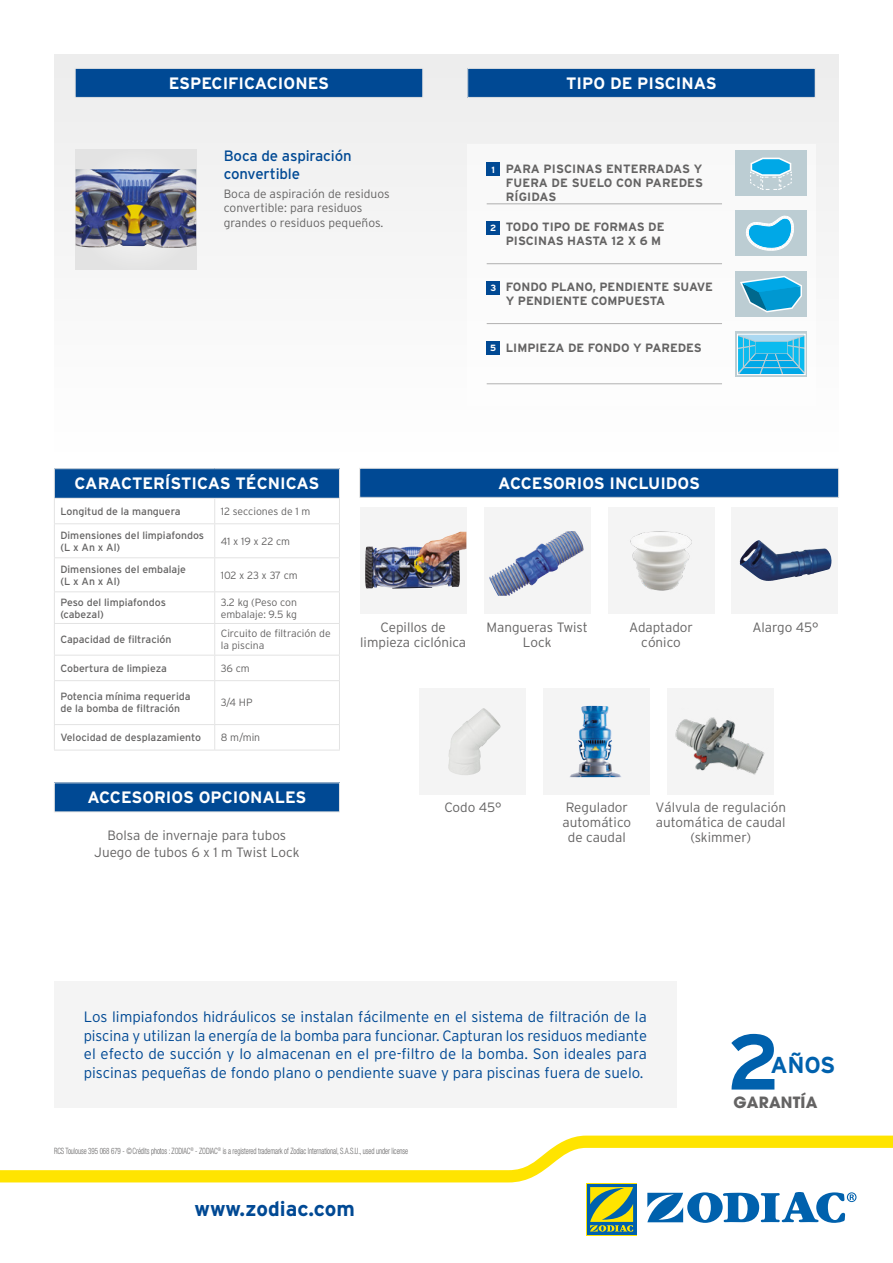
<style>
.page{position:relative;width:893px;height:1263px;background:#fff}
.page>*{position:absolute;margin:0;border:0;box-sizing:border-box;transform-origin:0 0}
.t1{font:700 78.3px "Interstate";color:#0061ad}
.t2{font:700 23.1px "Interstate";color:#0061ad}
.t3{font:700 20.85px "Interstate";color:#004994}
.t4{font:700 16.5px "Interstate";color:#fff}
.t5{font:700 15.45px "Avant Garde LT";letter-spacing:.01em;color:#646363}
.t6{font:300 15px/18.8px "Interstate";color:#004994;text-align:justify}
.t7{font:15px/18px "Interstate";letter-spacing:-.01em;color:#004994}
.t8{font:300 13.5px/15px "Interstate";color:#646363;text-align:center}
.t9{font:700 12px/13.8px "Interstate";color:#646363;text-align:justify}
.t10{font:300 12px/14.4px "Interstate";color:#646363}
.t11{font:10.5px/12px "Interstate";color:#646363}
.t12{font:300 10.5px/12px "Interstate";color:#646363}
.t13{font:300 condensed 8.7px "Helvetica Neue LT Std";letter-spacing:-.01em;color:#646363;scale:.8 1}
.s1{font-size:9px;color:#fff}
</style>
<div class="page">
<div style="left:54px;top:54px;width:785px;height:398px;background:#f6f6f6"></div>
<div style="left:467px;top:145px;width:349px;height:261px;background:#fff"></div>
<div style="left:420px;top:688px;width:106px;height:107px;background:#f4f4f4"></div>
<div style="left:484px;top:508px;width:106px;height:106px;background:#f4f4f4"></div>
<svg style="left:360px;top:508px;width:106px;height:106px;fill:#f4f4f4"></svg>
<div style="left:544px;top:688px;width:106px;height:107px;background:#f4f4f4"></div>
<div style="left:608px;top:508px;width:106px;height:106px;background:#f4f4f4"></div>
<div style="left:668px;top:688px;width:106px;height:107px;background:#f4f4f4"></div>
<svg style="left:732px;top:508px;width:106px;height:106px;fill:#f4f4f4"></svg>
<div style="left:587px;top:1184px;width:49px;height:51px;background:#0061ad"></div>
<svg style="left:0;top:1135px;width:893px;height:97px"></svg>
<div style="left:360px;top:468px;width:479px;height:29px;background:#004994"></div>
<div style="left:359px;top:468px;width:480px;height:30px;border:1px solid #e3e3e3"></div>
<div style="left:468px;top:68px;width:347px;height:29px;background:#004994"></div>
<div style="left:467px;top:68px;width:349px;height:30px;border:1px solid #e3e3e3"></div>
<div style="left:75px;top:68px;width:348px;height:29px;background:#004994"></div>
<div style="left:75px;top:68px;width:348px;height:30px;border:1px solid #e3e3e3"></div>
<div style="left:54px;top:783px;width:285px;height:29px;background:#004994"></div>
<div style="left:54px;top:981px;width:622px;height:126px;background:#f4f4f4"></div>
<div style="left:54px;top:469px;width:285px;height:29px;background:#004994"></div>
<svg style="left:55px;top:524px;width:284px;height:226px"></svg>
<hr style="left:54px;top:468px;width:161px;height:1px;background:#e3e3e3">
<hr style="left:215px;top:468px;width:125px;height:1px;background:#e3e3e3">
<hr style="left:54px;top:498px;width:161px;height:1px;background:#e3e3e3">
<svg style="left:54px;top:469px;width:1px;height:54px"></svg>
<hr style="left:215px;top:498px;width:125px;height:1px;background:#e3e3e3">
<svg style="left:214px;top:499px;width:1px;height:24px"></svg>
<svg style="left:339px;top:469px;width:1px;height:54px"></svg>
<hr style="left:54px;top:523px;width:161px;height:1px;background:#e3e3e3">
<hr style="left:54px;top:524px;width:1px;height:33px;background:#e3e3e3">
<hr style="left:215px;top:523px;width:125px;height:1px;background:#e3e3e3">
<hr style="left:214px;top:524px;width:1px;height:33px;background:#e3e3e3">
<hr style="left:339px;top:524px;width:1px;height:33px;background:#e3e3e3">
<hr style="left:54px;top:557px;width:161px;height:1px;background:#e3e3e3">
<hr style="left:54px;top:558px;width:1px;height:33px;background:#e3e3e3">
<hr style="left:215px;top:557px;width:125px;height:1px;background:#e3e3e3">
<hr style="left:214px;top:558px;width:1px;height:33px;background:#e3e3e3">
<hr style="left:339px;top:558px;width:1px;height:33px;background:#e3e3e3">
<hr style="left:54px;top:591px;width:161px;height:1px;background:#e3e3e3">
<hr style="left:54px;top:592px;width:1px;height:31px;background:#e3e3e3">
<hr style="left:215px;top:591px;width:125px;height:1px;background:#e3e3e3">
<hr style="left:214px;top:592px;width:1px;height:31px;background:#e3e3e3">
<hr style="left:339px;top:592px;width:1px;height:31px;background:#e3e3e3">
<hr style="left:54px;top:623px;width:161px;height:1px;background:#e3e3e3">
<hr style="left:54px;top:624px;width:1px;height:31px;background:#e3e3e3">
<hr style="left:215px;top:623px;width:125px;height:1px;background:#e3e3e3">
<hr style="left:214px;top:624px;width:1px;height:31px;background:#e3e3e3">
<hr style="left:339px;top:624px;width:1px;height:31px;background:#e3e3e3">
<hr style="left:54px;top:655px;width:161px;height:1px;background:#e3e3e3">
<svg style="left:54px;top:656px;width:1px;height:24px"></svg>
<hr style="left:215px;top:655px;width:125px;height:1px;background:#e3e3e3">
<svg style="left:214px;top:656px;width:1px;height:24px"></svg>
<svg style="left:339px;top:656px;width:1px;height:24px"></svg>
<hr style="left:54px;top:680px;width:161px;height:1px;background:#e3e3e3">
<hr style="left:54px;top:681px;width:1px;height:43px;background:#e3e3e3">
<hr style="left:215px;top:680px;width:125px;height:1px;background:#e3e3e3">
<hr style="left:214px;top:681px;width:1px;height:43px;background:#e3e3e3">
<hr style="left:339px;top:681px;width:1px;height:43px;background:#e3e3e3">
<hr style="left:54px;top:724px;width:161px;height:1px;background:#e3e3e3">
<svg style="left:54px;top:725px;width:1px;height:25px"></svg>
<hr style="left:215px;top:724px;width:125px;height:1px;background:#e3e3e3">
<svg style="left:214px;top:725px;width:1px;height:25px"></svg>
<svg style="left:339px;top:725px;width:1px;height:25px"></svg>
<hr style="left:54px;top:750px;width:161px;height:1px;background:#e3e3e3">
<hr style="left:215px;top:750px;width:125px;height:1px;background:#e3e3e3">
<div style="left:487px;top:163px;width:13px;height:13px;background:#004994"></div>
<div style="left:487px;top:221px;width:13px;height:13px;background:#004994"></div>
<div style="left:487px;top:281px;width:13px;height:13px;background:#004994"></div>
<div style="left:487px;top:341px;width:13px;height:13px;background:#004994"></div>
<hr style="left:487px;top:203px;width:235px;height:1px;background:#646363">
<hr style="left:487px;top:263px;width:235px;height:1px;background:#646363">
<hr style="left:487px;top:323px;width:235px;height:1px;background:#646363">
<hr style="left:487px;top:383px;width:235px;height:1px;background:#646363">
<div style="left:736px;top:332px;width:71px;height:45px;background:#c6d4d9"></div>
<svg style="left:737px;top:334px;width:69px;height:41px;background:#49c0e8"></svg>
<div style="left:736px;top:151px;width:71px;height:45px;background:#bccdd3"></div>
<svg style="left:750px;top:158px;width:42px;height:32px"></svg>
<div style="left:736px;top:211px;width:71px;height:45px;background:#bccdd3"></div>
<svg style="left:746px;top:215px;width:48px;height:36px"></svg>
<div style="left:736px;top:271px;width:71px;height:45px;background:#bccdd3"></div>
<svg style="left:740px;top:276px;width:62px;height:37px"></svg>
<div style="left:76px;top:149px;width:120px;height:121px;background:#e4e4e4"></div>
<img style="left:76px;top:169px;width:120px;height:79px">
<img style="left:570px;top:706px;width:51px;height:71px">
<img style="left:448px;top:708px;width:53px;height:67px">
<img style="left:740px;top:540px;width:18px;height:33px">
<img style="left:630px;top:531px;width:62px;height:60px">
<img style="left:489px;top:531px;width:95px;height:65px">
<img style="left:675px;top:717px;width:90px;height:58px">
<img style="left:365px;top:532px;width:94px;height:47px">
<p class="t4" style="left:169px;top:74px;width:162px">ESPECIFICACIONES</p>
<p class="t4" style="left:566px;top:74px;width:152px">TIPO DE PISCINAS</p>
<p class="t7" style="left:224px;top:147px;width:129px">Boca de aspiración convertible</p>
<p class="t10" style="left:224px;top:186px;width:167px">Boca de aspiración de residuos convertible: para residuos grandes o residuos pequeños.</p>
<p class="t9" style="left:506px;top:162px;width:199px;text-indent:-14px"><span class="s1">1</span> PARA PISCINAS ENTERRADAS Y FUERA DE SUELO CON PAREDES RÍGIDAS</p>
<p class="t9" style="left:490px;top:220px;width:176px;text-align:right"><span class="s1">2</span> TODO TIPO DE FORMAS DE<br>PISCINAS HASTA 12 X 6 M</p>
<p class="t9" style="left:506px;top:280px;width:209px;text-indent:-15px"><span class="s1">3</span> FONDO PLANO, PENDIENTE SUAVE<br>Y PENDIENTE COMPUESTA</p>
<p class="t9" style="left:490px;top:340px;width:213px"><span class="s1">5</span> LIMPIEZA DE FONDO Y PAREDES</p>
<p class="t4" style="left:75px;top:474px;width:246px">CARACTERÍSTICAS TÉCNICAS</p>
<p class="t11" style="left:60px;top:505px;width:122px">Longitud de la manguera</p>
<p class="t12" style="left:221px;top:505px;width:91px">12 secciones de 1 m</p>
<p class="t11" style="left:60px;top:529px;width:145px">Dimensiones del limpiafondos (L x An x Al)</p>
<p class="t12" style="left:221px;top:535px;width:71px">41 x 19 x 22 cm</p>
<p class="t11" style="left:60px;top:563px;width:127px">Dimensiones del embalaje (L x An x Al)</p>
<p class="t12" style="left:221px;top:569px;width:79px">102 x 23 x 37 cm</p>
<p class="t11" style="left:60px;top:596px;width:107px">Peso del limpiafondos (cabezal)</p>
<p class="t12" style="left:221px;top:596px;width:78px">3.2 kg (Peso con embalaje: 9.5 kg</p>
<p class="t11" style="left:60px;top:633px;width:113px">Capacidad de filtración</p>
<p class="t12" style="left:221px;top:627px;width:111px">Circuito de filtración de la piscina</p>
<p class="t11" style="left:60px;top:662px;width:108px">Cobertura de limpieza</p>
<p class="t12" style="left:221px;top:662px;width:31px">36 cm</p>
<p class="t11" style="left:60px;top:691px;width:132px">Potencia mínima requerida de la bomba de filtración</p>
<p class="t12" style="left:221px;top:697px;width:33px">3/4 HP</p>
<p class="t11" style="left:60px;top:731px;width:142px">Velocidad de desplazamiento</p>
<p class="t12" style="left:221px;top:731px;width:41px">8 m/min</p>
<p class="t4" style="left:498px;top:474px;width:203px">ACCESORIOS INCLUIDOS</p>
<p class="t8" style="left:360px;top:619px;width:108px">Cepillos de limpieza ciclónica</p>
<p class="t8" style="left:486px;top:619px;width:103px">Mangueras Twist<br>Lock</p>
<p class="t8" style="left:629px;top:619px;width:66px">Adaptador cónico</p>
<p class="t8" style="left:752px;top:619px;width:68px">Alargo 45°</p>
<p class="t4" style="left:87px;top:788px;width:221px">ACCESORIOS OPCIONALES</p>
<p class="t8" style="left:94px;top:827px;width:207px;line-height:16.2px">Bolsa de invernaje para tubos<br>Juego de tubos 6 x 1 m Twist Lock</p>
<p class="t8" style="left:444px;top:799px;width:59px">Codo 45°</p>
<p class="t8" style="left:563px;top:799px;width:70px">Regulador automático de caudal</p>
<p class="t8" style="left:655px;top:799px;width:132px">Válvula de regulación automática de caudal (skimmer)</p>
<p class="t6" style="left:84px;top:1007px;width:565px">Los limpiafondos hidráulicos se instalan fácilmente en el sistema de filtración de la piscina y utilizan la energía de la bomba para funcionar. Capturan los residuos mediante el efecto de succión y lo almacenan en el pre-filtro de la bomba. Son ideales para piscinas pequeñas de fondo plano o pendiente suave y para piscinas fuera de suelo.</p>
<p class="t13" style="left:54px;top:1146px;width:444px">RCS Toulouse 395 068 679 - ©Crédits photos : ZODIAC<sup>®</sup> - ZODIAC<sup>®</sup> is a registered trademark of Zodiac International, S.A.S.U., used under license</p>
<h3 class="t3" style="left:195px;top:1196px;width:162px">www.zodiac.com</h3>
<h1 class="t1" style="left:727px;top:1018px;width:55px">2</h1>
<p class="t5" style="left:734px;top:1092px;width:85px">GARANTÍA</p>
<h2 class="t2" style="left:770px;top:1052px;width:67px">AÑOS</h2>
</div>
